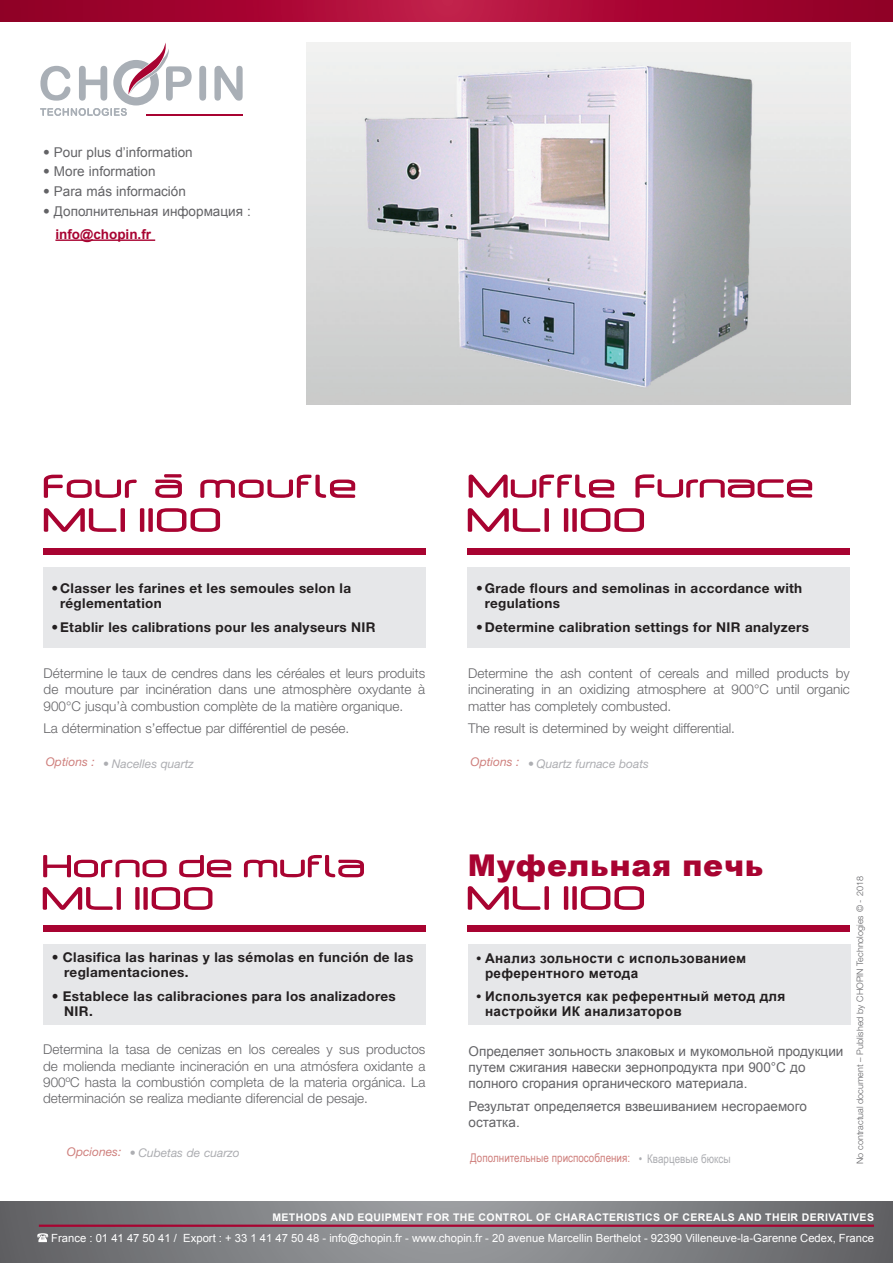
<style>
.page{position:relative;width:893px;height:1263px;background:#fff}
.page>*{position:absolute;margin:0;border:0;box-sizing:border-box;transform-origin:0 0}
.texte-photo{font:900 30px "Arial";letter-spacing:.025em;color:#a80331}
._8__corps_de_texte{font:300 13.5px/16.2px "Helvetica Neue LT Std";color:#636366;text-align:justify}
.texte-photo-2{font:700 13.5px/15px "Helvetica Neue LT Std";letter-spacing:.025em;color:#231f20}
._8__corps_de_texte-2{font:13.5px/16.2px "Arial";color:#636366}
.texte-photo-3{font:700 13.5px/15px "Arial";letter-spacing:.025em;color:#231f20}
._8__corps_de_texte-3{font:700 13.5px "Arial";color:#a80331}
._8__corps_de_texte-4{font:italic 12px "Helvetica Neue LT Std";color:#adaeb2}
._8__corps_de_texte-5{font:12px "Arial Narrow";color:#cf807d}
._8__corps_de_texte-6{font:italic 12px "Helvetica Neue LT Std";color:#cf807d}
._8__corps_de_texte-7{font:12px "Arial Narrow";color:#adaeb2}
.t1{font:11.25px "Arial";color:#fff}
.t2{font:700 10.5px "Arial";letter-spacing:.035em;color:#fff}
._8__corps_de_texte-8{font:300 9px "Helvetica Neue LT Std";color:#636366}
.s1{font-family:"Helvetica Neue LT Std";font-weight:300}
</style>
<div class="page">
<img style="left:306px;top:43px;width:544px;height:361px">
<hr style="left:55px;top:239px;width:100px;height:2px;background:#a80331">
<div style="left:43px;top:568px;width:382px;height:80px;background:#e6e7e9"></div>
<div style="left:468px;top:568px;width:382px;height:80px;background:#e6e7e9"></div>
<div style="left:43px;top:944px;width:382px;height:80px;background:#e6e7e9"></div>
<svg style="left:135px;top:887px;width:77px;height:23px"></svg>
<svg style="left:43px;top:887px;width:78px;height:23px"></svg>
<svg style="left:179px;top:855px;width:52px;height:22px"></svg>
<svg style="left:43px;top:855px;width:124px;height:22px"></svg>
<svg style="left:244px;top:855px;width:120px;height:22px"></svg>
<svg style="left:200px;top:475px;width:155px;height:23px"></svg>
<svg style="left:44px;top:475px;width:93px;height:23px"></svg>
<svg style="left:155px;top:474px;width:27px;height:24px"></svg>
<svg style="left:140px;top:508px;width:80px;height:24px"></svg>
<svg style="left:44px;top:508px;width:81px;height:24px"></svg>
<svg style="left:564px;top:508px;width:80px;height:24px"></svg>
<svg style="left:468px;top:508px;width:81px;height:24px"></svg>
<svg style="left:635px;top:474px;width:177px;height:24px"></svg>
<svg style="left:469px;top:474px;width:145px;height:24px"></svg>
<svg style="left:564px;top:886px;width:80px;height:24px"></svg>
<svg style="left:468px;top:886px;width:81px;height:24px"></svg>
<div style="left:468px;top:944px;width:382px;height:81px;background:#e6e7e9"></div>
<svg style="left:199px;top:66px;width:7px;height:35px"></svg>
<svg style="left:214px;top:66px;width:29px;height:35px"></svg>
<svg style="left:40px;top:43px;width:152px;height:73px"></svg>
<hr style="left:146px;top:114px;width:97px;height:2px;background:#a80331">
<svg style="left:0;top:0;width:893px;height:21px;background:#a60833"></svg>
<svg style="left:0;top:1201px;width:893px;height:62px;background:#7e7f82"></svg>
<hr style="left:39px;top:1224px;width:835px;height:3px;background:#a80331">
<svg style="left:37px;top:1233px;width:11px;height:9px"></svg>
<div style="left:44px;top:548px;width:382px;height:7px;background:#a80331"></div>
<div style="left:467px;top:548px;width:383px;height:7px;background:#a80331"></div>
<div style="left:467px;top:925px;width:383px;height:6px;background:#a80331"></div>
<div style="left:43px;top:925px;width:383px;height:6px;background:#a80331"></div>
<p class="_8__corps_de_texte-2" style="left:43px;top:144px;width:151px"><span class="s1">•</span> Pour plus d’information</p>
<p class="_8__corps_de_texte-2" style="left:43px;top:164px;width:114px"><span class="s1">•</span> More information</p>
<p class="_8__corps_de_texte-2" style="left:43px;top:184px;width:144px"><span class="s1">•</span> Para más información</p>
<p class="_8__corps_de_texte-2" style="left:43px;top:203px;width:209px"><span class="s1">•</span> Дополнительная информация :</p>
<p class="_8__corps_de_texte-3" style="left:55px;top:225px;width:97px">info@chopin.fr</p>
<p class="texte-photo-2" style="left:60px;top:581px;width:292px;text-indent:-9px">•Classer les farines et les semoules selon la réglementation</p>
<p class="texte-photo-2" style="left:52px;top:619px;width:325px">•Etablir les calibrations pour les analyseurs NIR</p>
<p class="_8__corps_de_texte" style="left:44px;top:665px;width:383px">Détermine le taux de cendres dans les céréales et leurs produits de mouture par incinération dans une atmosphère oxydante à 900°C jusqu’à combustion complète de la matière organique.</p>
<p class="_8__corps_de_texte" style="left:44px;top:720px;width:307px">La détermination s’effectue par différentiel de pesée.</p>
<p class="_8__corps_de_texte-6" style="left:46px;top:755px;width:51px">Options :</p>
<p class="_8__corps_de_texte-4" style="left:103px;top:756px;width:92px">• Nacelles quartz</p>
<p class="texte-photo-2" style="left:64px;top:949px;width:351px;text-indent:-13px">• Clasifica las harinas y las sémolas en función de las reglamentaciones.</p>
<p class="texte-photo-2" style="left:64px;top:988px;width:333px;text-indent:-13px">• Establece las calibraciones para los analizadores<br>NIR.</p>
<p class="_8__corps_de_texte" style="left:43px;top:1041px;width:384px">Determina la tasa de cenizas en los cereales y sus productos de molienda mediante incineración en una atmósfera oxidante a 900ºC hasta la combustión completa de la materia orgánica. La determinación se realiza mediante diferencial de pesaje.</p>
<p class="_8__corps_de_texte-6" style="left:67px;top:1144px;width:56px">Opciones:</p>
<p class="_8__corps_de_texte-4" style="left:130px;top:1145px;width:111px">• Cubetas de cuarzo</p>
<p class="texte-photo-2" style="left:485px;top:581px;width:319px;text-indent:-9px">•Grade flours and semolinas in accordance with regulations</p>
<p class="texte-photo-2" style="left:476px;top:619px;width:334px">•Determine calibration settings for NIR analyzers</p>
<p class="_8__corps_de_texte" style="left:468px;top:665px;width:383px">Determine the ash content of cereals and milled products by incinerating in an oxidizing atmosphere at 900°C until organic matter has completely combusted.</p>
<p class="_8__corps_de_texte" style="left:468px;top:720px;width:268px">The result is determined by weight differential.</p>
<p class="_8__corps_de_texte-6" style="left:471px;top:755px;width:51px">Options :</p>
<p class="_8__corps_de_texte-4" style="left:528px;top:756px;width:122px">• Quartz furnace boats</p>
<p class="texte-photo" style="left:468px;top:844px;width:297px">Муфельная печь</p>
<p class="texte-photo-3" style="left:485px;top:951px;width:263px;text-indent:-9px">• Анализ зольности с использованием референтного метода</p>
<p class="texte-photo-3" style="left:485px;top:989px;width:302px;text-indent:-9px">• Используется как референтный метод для настройки ИК анализаторов</p>
<p class="_8__corps_de_texte-2" style="left:469px;top:1043px;width:376px">Определяет зольность злаковых и мукомольной продукции путем сжигания навески зернопродукта при 900°C до полного сгорания органического материала.</p>
<p class="_8__corps_de_texte-2" style="left:469px;top:1098px;width:340px">Результат определяется взвешиванием несгораемого остатка.</p>
<p class="_8__corps_de_texte-5" style="left:470px;top:1149px;width:161px">Дополнительные приспособления:</p>
<p class="_8__corps_de_texte-7" style="left:639px;top:1150px;width:94px">• Кварцевые бюксы</p>
<p class="_8__corps_de_texte-8" style="left:854px;top:1164px;width:289px;rotate:-90deg">No contractual document – Published by CHOPIN Technologies © - 2018</p>
<p class="t2" style="left:272px;top:1210px;width:603px">METHODS AND EQUIPMENT FOR THE CONTROL OF CHARACTERISTICS OF CEREALS AND THEIR DERIVATIVES</p>
<p class="t1" style="left:51px;top:1231px;width:824px">France : 01 41 47 50 41 / Export : + 33 1 41 47 50 48 - info@chopin.fr - www.chopin.fr - 20 avenue Marcellin Berthelot - 92390 Villeneuve-la-Garenne Cedex, France</p>
</div>
